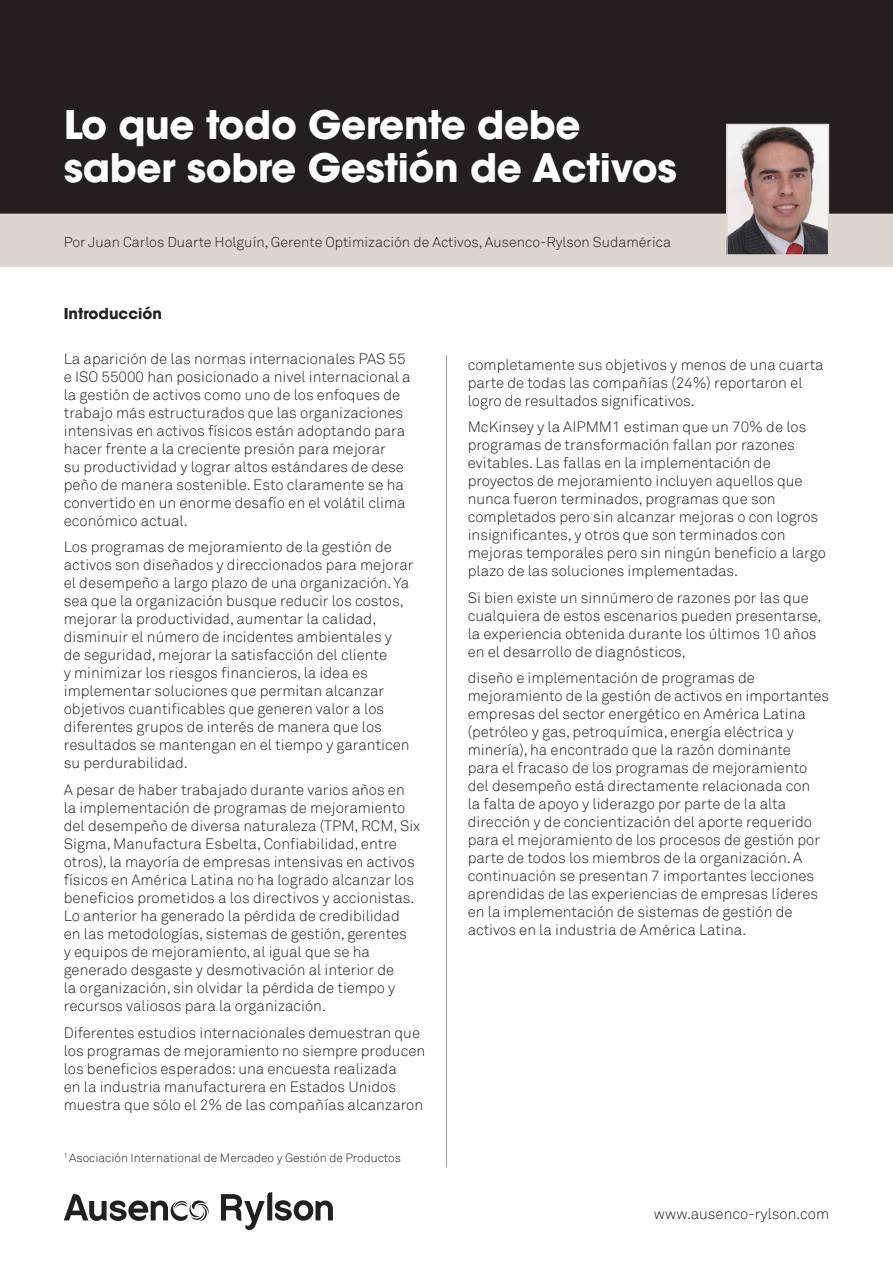
<style>
.page{position:relative;width:893px;height:1263px;background:#fff}
.page>*{position:absolute;margin:0;border:0;box-sizing:border-box;transform-origin:0 0}
.t1{font:700 39px/43.5px "ITC Avant Garde Std";letter-spacing:-.01em;color:#fff}
.t2{font:300 15px/18px "Akkurat";color:#231f20}
.t3{font:700 15px "ITC Avant Garde Std";color:#231f20}
.t4{font:300 14.25px "Akkurat";color:#231f20}
.t5{font:300 12px "Akkurat";color:#231f20}
</style>
<div class="page">
<svg style="left:64px;top:1194px;width:145px;height:27px"></svg>
<svg style="left:221px;top:1192px;width:112px;height:38px"></svg>
<div style="left:1px;top:1px;width:890px;height:211px;background:#231f20"></div>
<div style="left:0;top:0;width:893px;height:214px;border:3px solid #231f20"></div>
<div style="left:0;top:214px;width:893px;height:52px;background:#dcd6d0"></div>
<img style="left:728px;top:126px;width:99px;height:128px">
<div style="left:726px;top:124px;width:103px;height:132px;border:1px solid #dcd6d0"></div>
<hr style="left:446px;top:355px;width:1px;height:812px;background:#a59d93">
<h1 class="t1" style="left:64px;top:102px;width:615px">Lo que todo Gerente debe saber sobre Gestión de Activos</h1>
<p class="t4" style="left:64px;top:233px;width:609px">Por Juan Carlos Duarte Holguín, Gerente Optimización de Activos, Ausenco-Rylson Sudamérica</p>
<p class="t3" style="left:64px;top:304px;width:100px">Introducción</p>
<p class="t2" style="left:64px;top:350px;width:348px">La aparición de las normas internacionales PAS 55 e ISO 55000 han posicionado a nivel internacional a la gestión de activos como uno de los enfoques de trabajo más estructurados que las organizaciones intensivas en activos físicos están adoptando para hacer frente a la creciente presión para mejorar<br>su productividad y lograr altos estándares de dese peño de manera sostenible. Esto claramente se ha convertido en un enorme desafío en el volátil clima económico actual.</p>
<p class="t2" style="left:64px;top:538px;width:351px">Los programas de mejoramiento de la gestión de activos son diseñados y direccionados para mejorar el desempeño a largo plazo de una organización. Ya sea que la organización busque reducir los costos, mejorar la productividad, aumentar la calidad, disminuir el número de incidentes ambientales y<br>de seguridad, mejorar la satisfacción del cliente<br>y minimizar los riesgos financieros, la idea es implementar soluciones que permitan alcanzar objetivos cuantificables que generen valor a los diferentes grupos de interés de manera que los resultados se mantengan en el tiempo y garanticen su perdurabilidad.</p>
<p class="t2" style="left:64px;top:781px;width:358px">A pesar de haber trabajado durante varios años en la implementación de programas de mejoramiento del desempeño de diversa naturaleza (TPM, RCM, Six Sigma, Manufactura Esbelta, Confiabilidad, entre otros), la mayoría de empresas intensivas en activos físicos en América Latina no ha logrado alcanzar los beneficios prometidos a los directivos y accionistas.<br>Lo anterior ha generado la pérdida de credibilidad<br>en las metodologías, sistemas de gestión, gerentes<br>y equipos de mejoramiento, al igual que se ha generado desgaste y desmotivación al interior de<br>la organización, sin olvidar la pérdida de tiempo y recursos valiosos para la organización.</p>
<p class="t2" style="left:64px;top:1023px;width:363px">Diferentes estudios internacionales demuestran que los programas de mejoramiento no siempre producen los beneficios esperados: una encuesta realizada<br>en la industria manufacturera en Estados Unidos muestra que sólo el 2% de las compañías alcanzaron</p>
<p class="t5" style="left:64px;top:1151px;width:339px"><sup>1</sup> Asociación International de Mercadeo y Gestión de Productos</p>
<p class="t2" style="left:468px;top:356px;width:357px">completamente sus objetivos y menos de una cuarta parte de todas las compañías (24%) reportaron el logro de resultados significativos.</p>
<p class="t2" style="left:468px;top:418px;width:360px">McKinsey y la AIPMM1 estiman que un 70% de los programas de transformación fallan por razones evitables. Las fallas en la implementación de proyectos de mejoramiento incluyen aquellos que nunca fueron terminados, programas que son completados pero sin alcanzar mejoras o con logros insignificantes, y otros que son terminados con mejoras temporales pero sin ningún beneficio a largo plazo de las soluciones implementadas.</p>
<p class="t2" style="left:468px;top:589px;width:355px">Si bien existe un sinnúmero de razones por las que cualquiera de estos escenarios pueden presentarse, la experiencia obtenida durante los últimos 10 años en el desarrollo de diagnósticos,</p>
<p class="t2" style="left:468px;top:669px;width:363px">diseño e implementación de programas de mejoramiento de la gestión de activos en importantes empresas del sector energético en América Latina (petróleo y gas, petroquímica, energía eléctrica y minería), ha encontrado que la razón dominante<br>para el fracaso de los programas de mejoramiento del desempeño está directamente relacionada con<br>la falta de apoyo y liderazgo por parte de la alta dirección y de concientización del aporte requerido para el mejoramiento de los procesos de gestión por parte de todos los miembros de la organización. A continuación se presentan 7 importantes lecciones aprendidas de las experiencias de empresas líderes en la implementación de sistemas de gestión de activos en la industria de América Latina.</p>
<p class="t2" style="left:654px;top:1205px;width:177px">www.ausenco-rylson.com</p>
</div>
